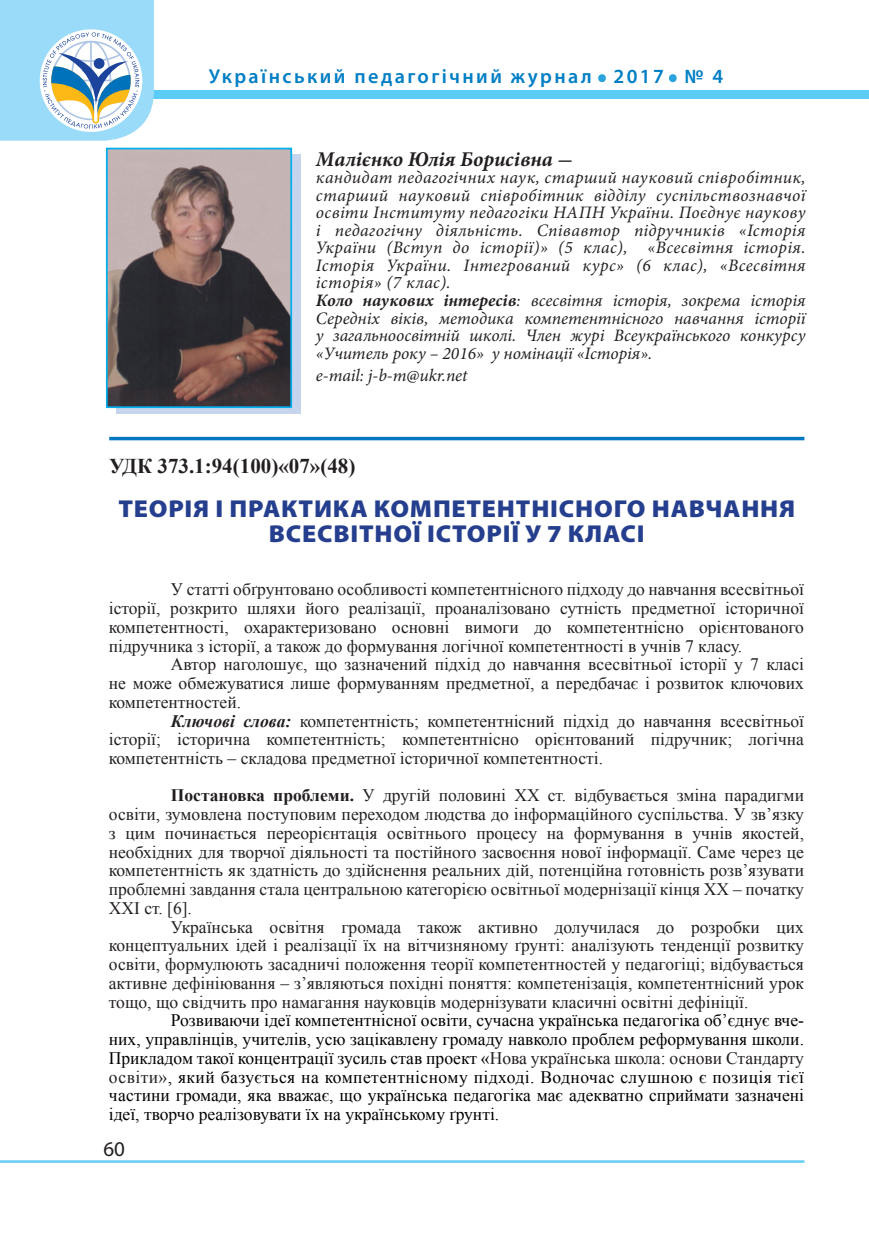
<style>
.page{position:relative;width:869px;height:1241px;background:#fff}
.page>*{position:absolute;margin:0;border:0;box-sizing:border-box;transform-origin:0 0}
.t1{font:600 50.4px "Myriad Pro";color:#2aa2db}
.t2{font:900 24.5px/24.5px "Myriad Pro";letter-spacing:.03em;color:#253f8e;text-align:center;scale:1.05 1}
.t3{font:700 21px "Times New Roman";color:#231f20}
.t4{font:italic 700 21px "Minion Pro";color:#231f20}
.t5{font:21px "Myriad Pro";color:#231f20}
.t6{font:600 20.12px "Myriad Pro";letter-spacing:.12em;color:#007ec5}
.t7{font:17.5px/18.7px "Times New Roman";color:#231f20;text-align:justify}
.t8{font:italic 17.5px/17.5px "Minion Pro";letter-spacing:.01em;color:#231f20}
.t9{font:17.5px/18.7px "Times New Roman";color:#000;text-align:justify}
.s1{font-weight:700}
.s2{font-weight:700;font-style:italic}
.s3{color:#231f20}
</style>
<div class="page">
<hr style="left:0;top:1159px;width:804px;height:3px;background:#6bcff6">
<div style="left:0;top:90px;width:868px;height:8px;background:#5accf5"></div>
<svg style="left:0;top:0;width:154px;height:141px"></svg>
<hr style="left:109px;top:437px;width:695px;height:3px;background:#0078c0">
<div style="left:117px;top:154px;width:184px;height:260px;background:#c6d5ed"></div>
<img style="left:109px;top:151px;width:180px;height:254px">
<div style="left:106px;top:148px;width:186px;height:260px;border:2px solid #00aeef"></div>
<p class="t6" style="left:208px;top:64px;width:384px">Український педагогічний журнал</p>
<h1 class="t1" style="left:595px;top:33px;width:13px">.</h1>
<p class="t6" style="left:613px;top:64px;width:52px">2017</p>
<h1 class="t1" style="left:666px;top:33px;width:13px">.</h1>
<p class="t6" style="left:684px;top:64px;width:40px">№ 4</p>
<p class="t4" style="left:316px;top:144px;width:258px">Малієнко Юлія Борисівна -</p>
<p class="t8" style="left:316px;top:169px;width:491px">кандидат педагогічних наук, старший науковий співробітник, старший науковий співробітник відділу суспільствознавчої освіти Інституту педагогіки НАПН України. Поєднує наукову і педагогічну діяльність. Співавтор підручників «Історія України (Вступ до історії)» (5 клас), «Всесвітня історія.<br>Історія України. Інтегрований курс» (6 клас), «Всесвітня історія» (7 клас).<br><span class="s1">Коло наукових інтересів</span>: всесвітня історія, зокрема історія Середніх віків, методика компетентнісного навчання історії у загальноосвітній школі. Член журі Всеукраїнського конкурсу «Учитель року – 2016» у номінації «Історія».</p>
<p class="t8" style="left:316px;top:366px;width:153px">e-mail: j-b-m@ukr.net</p>
<p class="t3" style="left:109px;top:452px;width:247px">УДК 373.1:94(100)«07»(48)</p>
<h2 class="t2" style="left:118px;top:495px;width:646px">ТЕОРІЯ І ПРАКТИКА КОМПЕТЕНТНІСНОГО НАВЧАННЯ<br>ВСЕСВІТНОЇ ІСТОРІЇ У 7 КЛАСІ</h2>
<p class="t7" style="left:109px;top:579px;width:696px;text-indent:62px">У статті обґрунтовано особливості компетентнісного підходу до навчання всесвітньої історії, розкрито шляхи його реалізації, проаналізовано сутність предметної історичної компетентності, охарактеризовано основні вимоги до компетентнісно орієнтованого підручника з історії, а також до формування логічної компетентності в учнів 7 класу.</p>
<p class="t7" style="left:109px;top:654px;width:696px;text-indent:62px">Автор наголошує, що зазначений підхід до навчання всесвітньої історії у 7 класі не може обмежуватися лише формуванням предметної, а передбачає і розвиток ключових компетентностей.</p>
<p class="t7" style="left:109px;top:711px;width:696px;text-indent:62px"><span class="s2">Ключові слова:</span> компетентність; компетентнісний підхід до навчання всесвітньої історії; історична компетентність; компетентнісно орієнтований підручник; логічна компетентність – складова предметної історичної компетентності.</p>
<p class="t7" style="left:109px;top:785px;width:696px;text-indent:62px"><span class="s1">Постановка проблеми.</span> У другій половині ХХ ст. відбувається зміна парадигми освіти, зумовлена поступовим переходом людства до інформаційного суспільства. У зв’язку з цим починається переорієнтація освітнього процесу на формування в учнів якостей, необхідних для творчої діяльності та постійного засвоєння нової інформації. Саме через це компетентність як здатність до здійснення реальних дій, потенційна готовність розв’язувати проблемні завдання стала центральною категорією освітньої модернізації кінця ХХ – початку ХХІ ст. [6].</p>
<p class="t7" style="left:109px;top:917px;width:696px;text-indent:62px">Українська освітня громада також активно долучилася до розробки цих концептуальних ідей і реалізації їх на вітчизняному ґрунті: аналізують тенденції розвитку освіти, формулюють засадничі положення теорії компетентностей у педагогіці; відбувається активне дефініювання – з’являються похідні поняття: компетенізація, компетентнісний урок тощо, що свідчить про намагання науковців модернізувати класичні освітні дефініції.</p>
<p class="t9" style="left:109px;top:1010px;width:696px;text-indent:62px">Розвиваючи ідеї компетентнісної освіти, сучасна українська педагогіка об’єднує вче&shy;них, управлінців, учителів, усю зацікавлену громаду навколо проблем реформування школи.<br>Прикладом такої концентрації зусиль став проект «<span class="s3">Нова українська школа: основи Стандарту освіти»</span>, який базується на компетентнісному підході. Водночас слушною є позиція тієї частини громади, яка вважає, що українська педагогіка має адекватно сприймати зазначені ідеї, творчо реалізовувати їх на українському ґрунті.</p>
<p class="t5" style="left:103px;top:1135px;width:23px">60</p>
</div>
